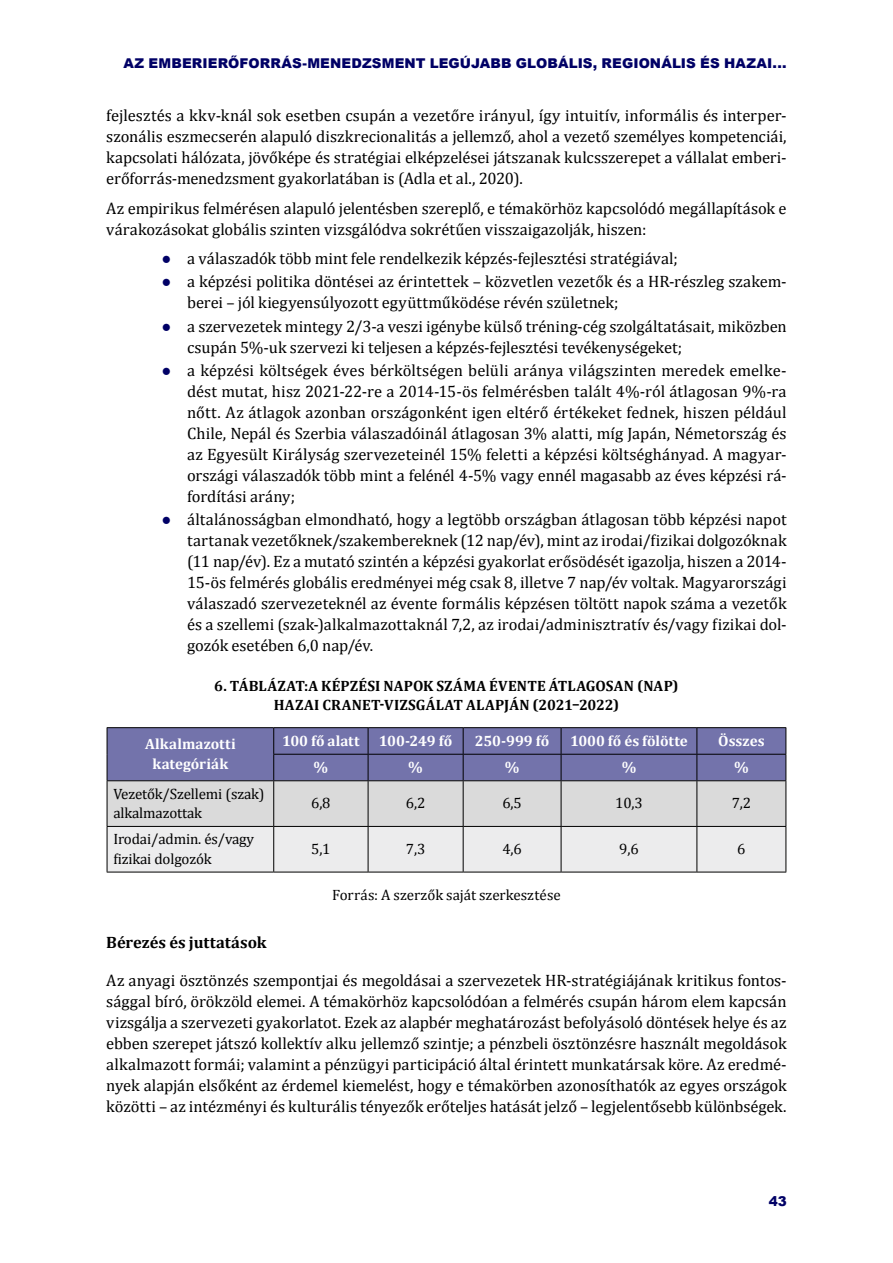
<style>
.page{position:relative;width:893px;height:1263px;background:#fff}
.page>*{position:absolute;margin:0;border:0;box-sizing:border-box;transform-origin:0 0}
.Főszöveg{font:16.5px/21px "Cambria";letter-spacing:-.005em;color:#000;text-align:justify}
.Alcím_2{font:700 16.5px "Cambria";letter-spacing:-.005em;color:#000}
.Táblázat_SZÖVEG{font:15px/19px "Cambria";letter-spacing:-.01em;color:#000}
.t1{font:700 15px/19px "Cambria";letter-spacing:.01em;color:#000;text-align:center}
.Táblázat_FEJ{font:700 15px "Cambria";color:#fff}
.FORRÁS{font:15px "Cambria";color:#000}
.t2{font:900 13.5px "Arial";letter-spacing:.005em;color:#006}
.s1{font-family:"Times New Roman";color:#006}
</style>
<div class="page">
<hr style="left:107px;top:872px;width:167px;height:1px;background:#000">
<hr style="left:274px;top:872px;width:94px;height:1px;background:#000">
<hr style="left:368px;top:872px;width:95px;height:1px;background:#000">
<hr style="left:463px;top:872px;width:98px;height:1px;background:#000">
<hr style="left:561px;top:872px;width:136px;height:1px;background:#000">
<hr style="left:697px;top:872px;width:89px;height:1px;background:#000">
<hr style="left:274px;top:727px;width:94px;height:1px;background:#000">
<hr style="left:368px;top:727px;width:95px;height:1px;background:#000">
<hr style="left:463px;top:727px;width:98px;height:1px;background:#000">
<hr style="left:561px;top:727px;width:136px;height:1px;background:#000">
<hr style="left:697px;top:727px;width:89px;height:1px;background:#000">
<hr style="left:107px;top:727px;width:167px;height:1px;background:#000">
<svg style="left:107px;top:728px;width:679px;height:144px;background:#b4b4c8"></svg>
<hr style="left:107px;top:780px;width:167px;height:1px;background:#000">
<p class="t2" style="left:124px;top:53px;width:664px">AZ EMBERIERŐFORRÁS-MENEDZSMENT LEGÚJABB GLOBÁLIS, REGIONÁLIS ÉS HAZAI...</p>
<p class="Főszöveg" style="left:106px;top:105px;width:682px">fejlesztés a kkv-knál sok esetben csupán a vezetőre irányul, így intuitív, informális és interper&shy;szonális eszmecserén alapuló diszkrecionalitás a jellemző, ahol a vezető személyes kompetenciái, kapcsolati hálózata, jövőképe és stratégiai elképzelései játszanak kulcsszerepet a vállalat emberi&shy;erőforrás-menedzsment gyakorlatában is (Adla et al., 2020).</p>
<p class="Főszöveg" style="left:106px;top:198px;width:682px">Az empirikus felmérésen alapuló jelentésben szereplő, e témakörhöz kapcsolódó megállapítások e várakozásokat globális szinten vizsgálódva sokrétűen visszaigazolják, hiszen:</p>
<p class="Főszöveg" style="left:162px;top:248px;width:518px"><span class="s1">●</span> a válaszadók több mint fele rendelkezik képzés-fejlesztési stratégiával;</p>
<p class="Főszöveg" style="left:187px;top:271px;width:601px;text-indent:-26px"><span class="s1">●</span> a képzési politika döntései az érintettek – közvetlen vezetők és a HR-részleg szakem&shy;berei – jól kiegyensúlyozott együttműködése révén születnek;</p>
<p class="Főszöveg" style="left:187px;top:315px;width:601px;text-indent:-26px"><span class="s1">●</span> a szervezetek mintegy 2/3-a veszi igénybe külső tréning-cég szolgáltatásait, miközben csupán 5%-uk szervezi ki teljesen a képzés-fejlesztési tevékenységeket;</p>
<p class="Főszöveg" style="left:187px;top:359px;width:601px;text-indent:-26px"><span class="s1">●</span> a képzési költségek éves bérköltségen belüli aránya világszinten meredek emelke&shy;dést mutat, hisz 2021-22-re a 2014-15-ös felmérésben talált 4%-ról átlagosan 9%-ra nőtt. Az átlagok azonban országonként igen eltérő értékeket fednek, hiszen például Chile, Nepál és Szerbia válaszadóinál átlagosan 3% alatti, míg Japán, Németország és az Egyesült Királyság szervezeteinél 15% feletti a képzési költséghányad. A magyar&shy;országi válaszadók több mint a felénél 4-5% vagy ennél magasabb az éves képzési rá&shy;fordítási arány;</p>
<p class="Főszöveg" style="left:187px;top:509px;width:601px;text-indent:-26px"><span class="s1">●</span> általánosságban elmondható, hogy a legtöbb országban átlagosan több képzési napot tartanak vezetőknek/szakembereknek (12 nap/év), mint az irodai/fizikai dolgozóknak (11 nap/év). Ez a mutató szintén a képzési gyakorlat erősödését igazolja, hiszen a 2014- 15-ös felmérés globális eredményei még csak 8, illetve 7 nap/év voltak. Magyarországi válaszadó szervezeteknél az évente formális képzésen töltött napok száma a vezetők és a szellemi (szak-)alkalmazottaknál 7,2, az irodai/adminisztratív és/vagy fizikai dol&shy;gozók esetében 6,0 nap/év.</p>
<p class="t1" style="left:214px;top:676px;width:466px">6. TÁBLÁZAT:A KÉPZÉSI NAPOK SZÁMA ÉVENTE ÁTLAGOSAN (NAP)<br>HAZAI CRANET-VIZSGÁLAT ALAPJÁN (2021–2022)</p>
<p class="Táblázat_FEJ" style="left:145px;top:735px;width:92px">Alkalmazotti</p>
<p class="Táblázat_FEJ" style="left:152px;top:754px;width:77px">kategóriák</p>
<p class="Táblázat_FEJ" style="left:282px;top:731px;width:79px">100 fő alatt</p>
<p class="Táblázat_FEJ" style="left:379px;top:731px;width:75px">100-249 fő</p>
<p class="Táblázat_FEJ" style="left:475px;top:731px;width:76px">250-999 fő</p>
<p class="Táblázat_FEJ" style="left:570px;top:731px;width:119px">1000 fő és fölötte</p>
<p class="Táblázat_FEJ" style="left:718px;top:731px;width:48px">Összes</p>
<p class="Táblázat_FEJ" style="left:314px;top:758px;width:16px">%</p>
<p class="Táblázat_FEJ" style="left:408px;top:758px;width:16px">%</p>
<p class="Táblázat_FEJ" style="left:505px;top:758px;width:16px">%</p>
<p class="Táblázat_FEJ" style="left:622px;top:758px;width:16px">%</p>
<p class="Táblázat_FEJ" style="left:734px;top:758px;width:16px">%</p>
<p class="Táblázat_SZÖVEG" style="left:113px;top:784px;width:153px">Vezetők/Szellemi (szak) alkalmazottak</p>
<p class="Táblázat_SZÖVEG" style="left:311px;top:794px;width:21px">6,8</p>
<p class="Táblázat_SZÖVEG" style="left:406px;top:794px;width:21px">6,2</p>
<p class="Táblázat_SZÖVEG" style="left:502px;top:794px;width:21px">6,5</p>
<p class="Táblázat_SZÖVEG" style="left:615px;top:794px;width:29px">10,3</p>
<p class="Táblázat_SZÖVEG" style="left:732px;top:794px;width:21px">7,2</p>
<p class="Táblázat_SZÖVEG" style="left:113px;top:830px;width:142px">Irodai/admin. és/vagy fizikai dolgozók</p>
<p class="Táblázat_SZÖVEG" style="left:311px;top:839px;width:21px">5,1</p>
<p class="Táblázat_SZÖVEG" style="left:406px;top:839px;width:21px">7,3</p>
<p class="Táblázat_SZÖVEG" style="left:502px;top:839px;width:21px">4,6</p>
<p class="Táblázat_SZÖVEG" style="left:619px;top:839px;width:21px">9,6</p>
<p class="Táblázat_SZÖVEG" style="left:737px;top:839px;width:10px">6</p>
<p class="FORRÁS" style="left:332px;top:886px;width:230px">Forrás: A szerzők saját szerkesztése</p>
<p class="Alcím_2" style="left:106px;top:933px;width:162px">Bérezés és juttatások</p>
<p class="Főszöveg" style="left:106px;top:970px;width:682px">Az anyagi ösztönzés szempontjai és megoldásai a szervezetek HR-stratégiájának kritikus fontos&shy;sággal bíró, örökzöld elemei. A témakörhöz kapcsolódóan a felmérés csupán három elem kapcsán vizsgálja a szervezeti gyakorlatot. Ezek az alapbér meghatározást befolyásoló döntések helye és az ebben szerepet játszó kollektív alku jellemző szintje; a pénzbeli ösztönzésre használt megoldások alkalmazott formái; valamint a pénzügyi participáció által érintett munkatársak köre. Az eredmé&shy;nyek alapján elsőként az érdemel kiemelést, hogy e témakörben azonosíthatók az egyes országok közötti – az intézményi és kulturális tényezők erőteljes hatását jelző – legjelentősebb különbségek.</p>
<p class="t2" style="left:769px;top:1191px;width:20px">43</p>
</div>
